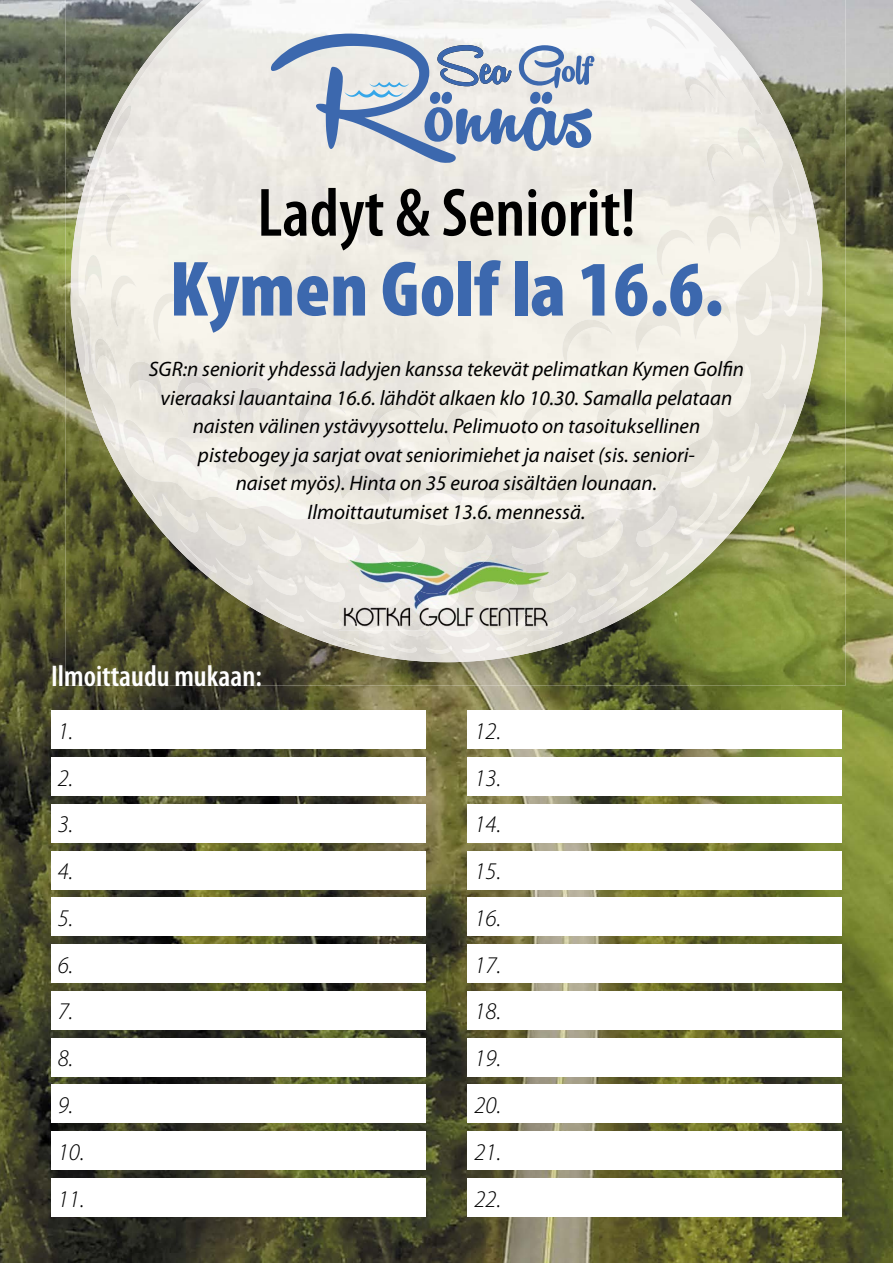
<style>
.page{position:relative;width:893px;height:1263px;background:#fff}
.page>*{position:absolute;margin:0;border:0;box-sizing:border-box;transform-origin:0 0}
.t1{font:900 condensed 79.05px "Myriad Pro";color:#3c68ae}
.t2{font:600 condensed 69px "Myriad Pro";color:#000}
.t3{font:600 condensed 30px "Myriad Pro";color:#fff}
.t4{font:italic 300 24px/46.8px "Myriad Pro";color:#000}
.t5{font:italic 21px/28.5px "Myriad Pro";color:#000;text-align:center}
</style>
<div class="page">
<img style="left:0;top:0;width:893px;height:1263px">
<img style="left:66px;top:0;width:64px;height:158px">
<div style="left:761px;top:0;width:84px;height:105px;background:#c4c3c5"></div>
<img style="left:822px;top:105px;width:23px;height:53px">
<img style="left:66px;top:158px;width:51px;height:528px">
<img style="left:794px;top:158px;width:51px;height:528px">
<img style="left:117px;top:511px;width:52px;height:175px">
<img style="left:742px;top:511px;width:52px;height:175px">
<img style="left:690px;top:561px;width:52px;height:125px">
<img style="left:169px;top:549px;width:52px;height:137px">
<img style="left:638px;top:604px;width:52px;height:82px">
<img style="left:221px;top:604px;width:104px;height:82px">
<img style="left:586px;top:626px;width:52px;height:60px">
<img style="left:325px;top:654px;width:261px;height:32px">
<img style="left:130px;top:0;width:631px;height:525px">
<img style="left:191px;top:595px;width:503px;height:9px">
<img style="left:555px;top:626px;width:76px;height:28px">
<img style="left:154px;top:0;width:57px;height:51px">
<img style="left:646px;top:0;width:94px;height:51px">
<img style="left:70px;top:50px;width:108px;height:461px">
<img style="left:661px;top:50px;width:161px;height:461px">
<img style="left:607px;top:237px;width:55px;height:389px">
<img style="left:176px;top:295px;width:56px;height:300px">
<img style="left:553px;top:319px;width:55px;height:328px">
<img style="left:230px;top:388px;width:325px;height:173px">
<img style="left:144px;top:509px;width:34px;height:40px">
<img style="left:661px;top:509px;width:88px;height:52px">
<img style="left:230px;top:560px;width:162px;height:98px">
<img style="left:661px;top:560px;width:43px;height:35px">
<img style="left:392px;top:611px;width:163px;height:51px">
<img style="left:339px;top:555px;width:215px;height:76px">
<div style="left:51px;top:711px;width:374px;height:38px;background:#fff"></div>
<div style="left:51px;top:757px;width:374px;height:39px;background:#fff"></div>
<div style="left:51px;top:804px;width:374px;height:38px;background:#fff"></div>
<div style="left:51px;top:851px;width:374px;height:38px;background:#fff"></div>
<div style="left:51px;top:898px;width:374px;height:38px;background:#fff"></div>
<div style="left:51px;top:944px;width:374px;height:39px;background:#fff"></div>
<div style="left:51px;top:991px;width:374px;height:38px;background:#fff"></div>
<div style="left:51px;top:1038px;width:374px;height:38px;background:#fff"></div>
<div style="left:51px;top:1085px;width:374px;height:38px;background:#fff"></div>
<div style="left:51px;top:1131px;width:374px;height:39px;background:#fff"></div>
<div style="left:51px;top:1178px;width:374px;height:38px;background:#fff"></div>
<div style="left:468px;top:711px;width:374px;height:38px;background:#fff"></div>
<div style="left:468px;top:757px;width:374px;height:39px;background:#fff"></div>
<div style="left:468px;top:804px;width:374px;height:38px;background:#fff"></div>
<div style="left:468px;top:851px;width:374px;height:38px;background:#fff"></div>
<div style="left:468px;top:898px;width:374px;height:38px;background:#fff"></div>
<div style="left:468px;top:944px;width:374px;height:39px;background:#fff"></div>
<div style="left:468px;top:991px;width:374px;height:38px;background:#fff"></div>
<div style="left:468px;top:1038px;width:374px;height:38px;background:#fff"></div>
<div style="left:468px;top:1085px;width:374px;height:38px;background:#fff"></div>
<div style="left:468px;top:1131px;width:374px;height:39px;background:#fff"></div>
<div style="left:468px;top:1178px;width:374px;height:38px;background:#fff"></div>
<svg style="left:271px;top:34px;width:323px;height:129px;background:#bcc7d6"></svg>
<h2 class="t2" style="left:257px;top:175px;width:380px">Ladyt &amp; Seniorit!</h2>
<h1 class="t1" style="left:170px;top:245px;width:555px">Kymen Golf la 16.6.</h1>
<p class="t5" style="left:149px;top:355px;width:597px">SGR:n seniorit yhdessä ladyjen kanssa tekevät pelimatkan Kymen Golfin vieraaksi lauantaina 16.6. lähdöt alkaen klo 10.30. Samalla pelataan naisten välinen ystävyysottelu. Pelimuoto on tasoituksellinen pistebogey ja sarjat ovat seniorimiehet ja naiset (sis. seniori-<br>naiset myös). Hinta on 35 euroa sisältäen lounaan.<br>Ilmoittautumiset 13.6. mennessä.</p>
<h3 class="t3" style="left:51px;top:660px;width:212px">Ilmoittaudu mukaan:</h3>
<p class="t4" style="left:58px;top:708px;width:28px">1.<br>2.<br>3.<br>4.<br>5.<br>6.<br>7.<br>8.<br>9.<br>10.<br>11.</p>
<p class="t4" style="left:475px;top:708px;width:28px;text-align:justify">12.<br>13.<br>14.<br>15.<br>16.<br>17.<br>18.<br>19.<br>20.<br>21.<br>22.</p>
</div>
